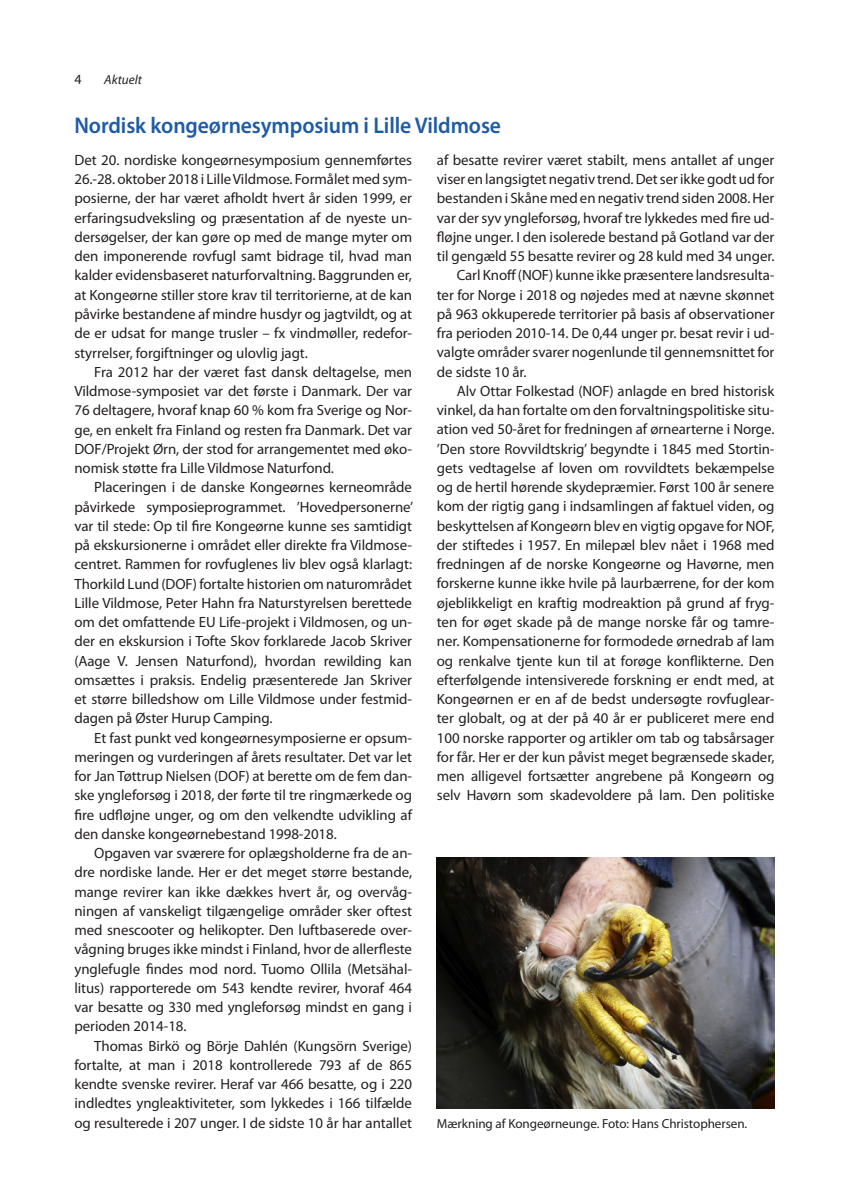
<style>
.page{position:relative;width:844px;height:1191px;background:#fff}
.page>*{position:absolute;margin:0;border:0;box-sizing:border-box;transform-origin:0 0}
.t1{font:600 22.75px "Myriad Pro";letter-spacing:-.005em;color:#1f5ba5;scale:.95 1}
.t2{font:14.88px/19.2px "Myriad Pro";letter-spacing:-.005em;color:#231f20;text-align:justify}
.t3{font:14px "Myriad Pro";color:#231f20}
.t4{font:13.12px "Myriad Pro";letter-spacing:-.005em;color:#231f20}
.t5{font:italic 13.12px "Myriad Pro";color:#231f20}
</style>
<div class="page">
<img style="left:437px;top:858px;width:337px;height:250px">
<p class="t3" style="left:74px;top:71px;width:9px">4</p>
<p class="t5" style="left:104px;top:72px;width:39px">Aktuelt</p>
<h1 class="t1" style="left:74px;top:111px;width:450px">Nordisk kongeørnesymposium i Lille Vildmose</h1>
<p class="t2" style="left:74px;top:150px;width:339px">Det 20. nordiske kongeørnesymposium gennemførtes 26.-28. oktober 2018 i Lille Vildmose. Formålet med sym&shy;posierne, der har været afholdt hvert år siden 1999, er erfaringsudveksling og præsentation af de nyeste un&shy;dersøgelser, der kan gøre op med de mange myter om den imponerende rovfugl samt bidrage til, hvad man kalder evidensbaseret naturforvaltning. Baggrunden er, at Kongeørne stiller store krav til territorierne, at de kan påvirke bestandene af mindre husdyr og jagtvildt, og at de er udsat for mange trusler – fx vindmøller, redefor&shy;styrrelser, forgiftninger og ulovlig jagt.</p>
<p class="t2" style="left:74px;top:362px;width:339px;text-indent:20px">Fra 2012 har der været fast dansk deltagelse, men Vildmose-symposiet var det første i Danmark. Der var 76 deltagere, hvoraf knap 60 % kom fra Sverige og Nor&shy;ge, en enkelt fra Finland og resten fra Danmark. Det var DOF/Projekt Ørn, der stod for arrangementet med øko&shy;nomisk støtte fra Lille Vildmose Naturfond.</p>
<p class="t2" style="left:74px;top:477px;width:340px;text-indent:20px">Placeringen i de danske Kongeørnes kerneområde påvirkede symposieprogrammet. ’Hovedpersonerne’ var til stede: Op til fire Kongeørne kunne ses samtidigt på ekskursionerne i området eller direkte fra Vildmose&shy;centret. Rammen for rovfuglenes liv blev også klarlagt:<br>Thorkild Lund (DOF) fortalte historien om naturområdet Lille Vildmose, Peter Hahn fra Naturstyrelsen berettede om det omfattende EU Life-projekt i Vildmosen, og un&shy;der en ekskursion i Tofte Skov forklarede Jacob Skriver (Aage V. Jensen Naturfond), hvordan rewilding kan omsættes i praksis. Endelig præsenterede Jan Skriver et større billedshow om Lille Vildmose under festmid&shy;dagen på Øster Hurup Camping.</p>
<p class="t2" style="left:74px;top:728px;width:339px;text-indent:20px">Et fast punkt ved kongeørnesymposierne er opsum&shy;meringen og vurderingen af årets resultater. Det var let for Jan Tøttrup Nielsen (DOF) at berette om de fem dan&shy;ske yngleforsøg i 2018, der førte til tre ringmærkede og fire udfløjne unger, og om den velkendte udvikling af den danske kongeørnebestand 1998-2018.</p>
<p class="t2" style="left:74px;top:843px;width:339px;text-indent:20px">Opgaven var sværere for oplægsholderne fra de an&shy;dre nordiske lande. Her er det meget større bestande, mange revirer kan ikke dækkes hvert år, og overvåg&shy;ningen af vanskeligt tilgængelige områder sker oftest med snescooter og helikopter. Den luftbaserede over&shy;vågning bruges ikke mindst i Finland, hvor de allerfleste ynglefugle findes mod nord. Tuomo Ollila (Metsähal&shy;litus) rapporterede om 543 kendte revirer, hvoraf 464 var besatte og 330 med yngleforsøg mindst en gang i perioden 2014-18.</p>
<p class="t2" style="left:74px;top:1035px;width:339px;text-indent:20px">Thomas Birkö og Börje Dahlén (Kungsörn Sverige) fortalte, at man i 2018 kontrollerede 793 af de 865 kendte svenske revirer. Heraf var 466 besatte, og i 220 indledtes yngleaktiviteter, som lykkedes i 166 tilfælde og resulterede i 207 unger. I de sidste 10 år har antallet</p>
<p class="t2" style="left:437px;top:150px;width:339px">af besatte revirer været stabilt, mens antallet af unger</p>
<p class="t2" style="left:437px;top:169px;width:339px">viser en langsigtet negativ trend. Det ser ikke godt ud for</p>
<p class="t2" style="left:437px;top:188px;width:339px">bestanden i Skåne med en negativ trend siden 2008. Her</p>
<p class="t2" style="left:437px;top:208px;width:339px">var der syv yngleforsøg, hvoraf tre lykkedes med fire ud-</p>
<p class="t2" style="left:437px;top:227px;width:339px">fløjne unger. I den isolerede bestand på Gotland var der</p>
<p class="t2" style="left:437px;top:246px;width:339px">til gengæld 55 besatte revirer og 28 kuld med 34 unger.</p>
<p class="t2" style="left:456px;top:265px;width:319px">Carl Knoff (NOF) kunne ikke præsentere landsresulta-</p>
<p class="t2" style="left:437px;top:285px;width:339px">ter for Norge i 2018 og nøjedes med at nævne skønnet</p>
<p class="t2" style="left:437px;top:304px;width:339px">på 963 okkuperede territorier på basis af observationer</p>
<p class="t2" style="left:437px;top:323px;width:339px">fra perioden 2010-14. De 0,44 unger pr. besat revir i ud-</p>
<p class="t2" style="left:437px;top:342px;width:339px">valgte områder svarer nogenlunde til gennemsnittet for</p>
<p class="t2" style="left:437px;top:362px;width:91px">de sidste 10 år.</p>
<p class="t2" style="left:456px;top:381px;width:319px">Alv Ottar Folkestad (NOF) anlagde en bred historisk</p>
<p class="t2" style="left:437px;top:400px;width:339px">vinkel, da han fortalte om den forvaltningspolitiske situ-</p>
<p class="t2" style="left:437px;top:419px;width:339px">ation ved 50-året for fredningen af ørnearterne i Norge.</p>
<p class="t2" style="left:437px;top:439px;width:339px">’Den store Rovvildtskrig’ begyndte i 1845 med Stortin-</p>
<p class="t2" style="left:437px;top:458px;width:339px">gets vedtagelse af loven om rovvildtets bekæmpelse</p>
<p class="t2" style="left:437px;top:477px;width:339px">og de hertil hørende skydepræmier. Først 100 år senere</p>
<p class="t2" style="left:437px;top:496px;width:339px">kom der rigtig gang i indsamlingen af faktuel viden, og</p>
<p class="t2" style="left:437px;top:516px;width:339px">beskyttelsen af Kongeørn blev en vigtig opgave for NOF,</p>
<p class="t2" style="left:437px;top:535px;width:339px">der stiftedes i 1957. En milepæl blev nået i 1968 med</p>
<p class="t2" style="left:437px;top:554px;width:339px">fredningen af de norske Kongeørne og Havørne, men</p>
<p class="t2" style="left:437px;top:573px;width:339px">forskerne kunne ikke hvile på laurbærrene, for der kom</p>
<p class="t2" style="left:437px;top:593px;width:339px">øjeblikkeligt en kraftig modreaktion på grund af fryg-</p>
<p class="t2" style="left:437px;top:612px;width:339px">ten for øget skade på de mange norske får og tamre-</p>
<p class="t2" style="left:437px;top:631px;width:339px">ner. Kompensationerne for formodede ørnedrab af lam</p>
<p class="t2" style="left:437px;top:650px;width:339px">og renkalve tjente kun til at forøge konflikterne. Den</p>
<p class="t2" style="left:437px;top:670px;width:339px">efterfølgende intensiverede forskning er endt med, at</p>
<p class="t2" style="left:437px;top:689px;width:339px">Kongeørnen er en af de bedst undersøgte rovfuglear-</p>
<p class="t2" style="left:437px;top:708px;width:339px">ter globalt, og at der på 40 år er publiceret mere end</p>
<p class="t2" style="left:437px;top:727px;width:339px">100 norske rapporter og artikler om tab og tabsårsager</p>
<p class="t2" style="left:437px;top:747px;width:339px">for får. Her er der kun påvist meget begrænsede skader,</p>
<p class="t2" style="left:437px;top:766px;width:339px">men alligevel fortsætter angrebene på Kongeørn og</p>
<p class="t2" style="left:437px;top:785px;width:339px">selv Havørn som skadevoldere på lam. Den politiske</p>
<p class="t4" style="left:437px;top:1115px;width:312px">Mærkning af Kongeørneunge. Foto: Hans Christophersen.</p>
</div>
